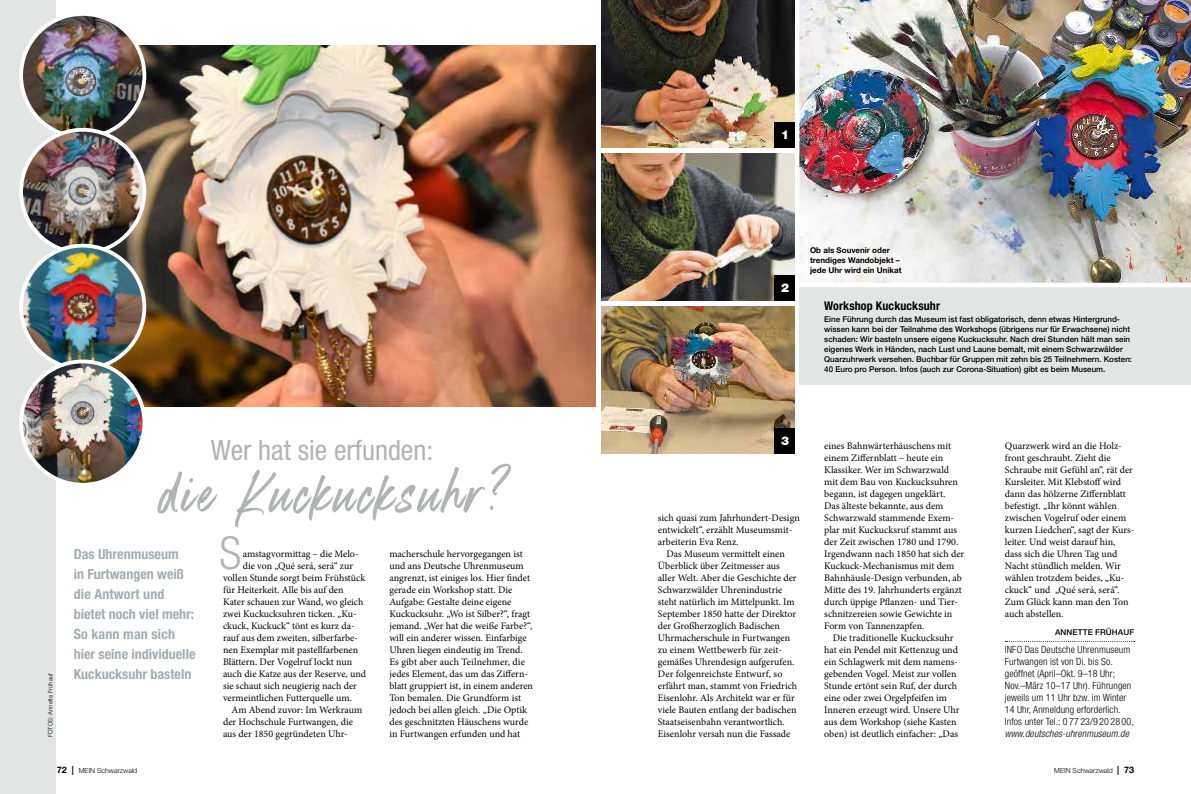
<style>
.page{position:relative;width:1191px;height:794px;background:#fff}
.page>*{position:absolute;margin:0;border:0;box-sizing:border-box;transform-origin:0 0}
.t1{font:69px "Boston Skyline Clean";letter-spacing:.05em;color:#b1b3b4}
.t2{font:300 condensed 45.5px "Helvetica Neue LT Std";color:#b1b3b4}
.t3{font:condensed 28px "Helvetica Neue LT Std";color:#b1b3b4}
.t4{font:700 condensed 14px/20px "Helvetica Neue LT Std";color:#a3adb2}
.t5{font:700 condensed 12px "Helvetica Neue LT Std";letter-spacing:.01em;color:#000}
.t6{font:900 12px "Helvetica Neue LT Std";color:#fff}
.t7{font:10px/12px "Minion Pro";color:#000}
.t8{font:300 condensed 10px/12px "Helvetica Neue LT Std";letter-spacing:.01em;color:#000}
.t9{font:italic 300 condensed 10px "Helvetica Neue LT Std";letter-spacing:.01em;color:#000}
.t10{font:500 8px/10px "Helvetica Neue LT Std";color:#000}
.t11{font:700 8px/10px "Helvetica Neue LT Std";color:#000}
.t12{font:300 7px "Helvetica Neue LT Std";color:#000}
.t13{font:300 6px "Helvetica Neue LT Std";color:#000}
.s1{font-weight:700;font-size:9px}
</style>
<div class="page">
<div style="left:799px;top:282px;width:392px;height:102px;background:#e3e4e4"></div>
<img style="left:55px;top:45px;width:540px;height:361px">
<div style="left:0;top:0;width:55px;height:794px;background:#e3e4e4"></div>
<img style="left:601px;top:0;width:193px;height:147px">
<img style="left:601px;top:153px;width:193px;height:147px">
<img style="left:601px;top:306px;width:193px;height:148px">
<img style="left:21px;top:14px;width:123px;height:123px;border-radius:62px">
<div style="left:19px;top:12px;width:127px;height:127px;border:4px solid #fff;border-radius:50%"></div>
<img style="left:21px;top:130px;width:123px;height:123px;border-radius:62px">
<div style="left:19px;top:128px;width:127px;height:127px;border:4px solid #fff;border-radius:50%"></div>
<img style="left:21px;top:246px;width:123px;height:123px;border-radius:62px">
<div style="left:19px;top:244px;width:127px;height:127px;border:4px solid #fff;border-radius:50%"></div>
<img style="left:21px;top:361px;width:123px;height:124px;border-radius:62px">
<div style="left:19px;top:359px;width:127px;height:127px;border:4px solid #fff;border-radius:50%"></div>
<img style="left:799px;top:0;width:392px;height:287px">
<div style="left:774px;top:275px;width:21px;height:26px;background:#000"></div>
<div style="left:774px;top:428px;width:21px;height:26px;background:#000"></div>
<div style="left:774px;top:122px;width:21px;height:25px;background:#000"></div>
<svg style="left:1005px;top:641px;width:129px;height:1px"></svg>
<p class="t13" style="left:47px;top:737px;width:65px;rotate:-90deg">FOTOS: Annette Frühauf</p>
<h3 class="t3" style="left:211px;top:433px;width:224px">Wer hat sie erfunden:</h3>
<h1 class="t1" style="left:161px;top:451px;width:345px">die Kuckucksuhr?</h1>
<h3 class="t4" style="left:74px;top:544px;width:123px">Das Uhrenmuseum<br>in Furtwangen weiß die Antwort und bietet noch viel mehr:<br>So kann man sich hier seine individuelle<br>Kuckucksuhr basteln</h3>
<h2 class="t2" style="left:219px;top:527px;width:23px">S</h2>
<p class="t7" style="left:243px;top:548px;width:117px">amstagvormittag – die Melo-</p>
<p class="t7" style="left:243px;top:560px;width:112px">die von „Qué será, será“ zur</p>
<p class="t7" style="left:223px;top:572px;width:144px">vollen Stunde sorgt beim Frühstück</p>
<p class="t7" style="left:223px;top:584px;width:122px">für Heiterkeit. Alle bis auf den</p>
<p class="t7" style="left:223px;top:596px;width:142px">Kater schauen zur Wand, wo gleich</p>
<p class="t7" style="left:223px;top:608px;width:135px">zwei Kuckucksuhren ticken. „Ku-</p>
<p class="t7" style="left:223px;top:620px;width:133px">ckuck, Kuckuck“ tönt es kurz da-</p>
<p class="t7" style="left:223px;top:632px;width:136px">rauf aus dem zweiten, silberfarbe-</p>
<p class="t7" style="left:223px;top:644px;width:137px">nen Exemplar mit pastellfarbenen</p>
<p class="t7" style="left:223px;top:656px;width:131px">Blättern. Der Vogelruf lockt nun</p>
<p class="t7" style="left:223px;top:668px;width:145px">auch die Katze aus der Reserve, und</p>
<p class="t7" style="left:223px;top:680px;width:135px">sie schaut sich neugierig nach der</p>
<p class="t7" style="left:223px;top:692px;width:130px">vermeintlichen Futterquelle um.</p>
<p class="t7" style="left:231px;top:704px;width:132px">Am Abend zuvor: Im Werkraum</p>
<p class="t7" style="left:223px;top:716px;width:131px">der Hochschule Furtwangen, die</p>
<p class="t7" style="left:223px;top:728px;width:126px">aus der 1850 gegründeten Uhr-</p>
<p class="t7" style="left:389px;top:548px;width:145px">macherschule hervorgegangen ist und ans Deutsche Uhrenmuseum angrenzt, ist einiges los. Hier findet gerade ein Workshop statt. Die Aufgabe: Gestalte deine eigene Kuckucksuhr. „Wo ist Silber?“, fragt jemand. „Wer hat die weiße Farbe?“, will ein anderer wissen. Einfarbige Uhren liegen eindeutig im Trend.<br>Es gibt aber auch Teilnehmer, die jedes Element, das um das Ziffern&shy;blatt gruppiert ist, in einem anderen Ton bemalen. Die Grundform ist jedoch bei allen gleich. „Die Optik des geschnitzten Häuschens wurde in Furtwangen erfunden und hat</p>
<p class="t6" style="left:781px;top:127px;width:10px">1</p>
<p class="t6" style="left:781px;top:281px;width:10px">2</p>
<p class="t11" style="left:810px;top:245px;width:93px">Ob als Souvenir oder trendiges Wandobjekt – jede Uhr wird ein Unikat</p>
<p class="t5" style="left:824px;top:298px;width:117px">Workshop Kuckucksuhr</p>
<p class="t10" style="left:824px;top:314px;width:309px">Eine Führung durch das Museum ist fast obligatorisch, denn etwas Hintergrund&shy;wissen kann bei der Teilnahme des Workshops (übrigens nur für Erwachsene) nicht schaden: Wir basteln unsere eigene Kuckucksuhr. Nach drei Stunden hält man sein eigenes Werk in Händen, nach Lust und Laune bemalt, mit einem Schwarzwälder Quarzuhrwerk versehen. Buchbar für Gruppen mit zehn bis 25 Teilnehmern. Kosten:<br>40 Euro pro Person. Infos (auch zur Corona-Situation) gibt es beim Museum.</p>
<p class="t6" style="left:781px;top:434px;width:10px">3</p>
<p class="t7" style="left:658px;top:512px;width:143px">sich quasi zum Jahrhundert-Design entwickelt“, erzählt Museumsmit&shy;arbeiterin Eva Renz.</p>
<p class="t7" style="left:658px;top:548px;width:141px;text-indent:8px">Das Museum vermittelt einen<br>Überblick über Zeitmesser aus aller Welt. Aber die Geschichte der<br>Schwarzwälder Uhrenindustrie steht natürlich im Mittelpunkt. Im<br>September 1850 hatte der Direktor der Großherzoglich Badischen<br>Uhrmacherschule in Furtwangen zu einem Wettbewerb für zeit&shy;gemäßes Uhrendesign aufgerufen.<br>Der folgenreichste Entwurf, so erfährt man, stammt von Friedrich<br>Eisenlohr. Als Architekt war er für viele Bauten entlang der badischen<br>Staatseisenbahn verantwortlich.<br>Eisenlohr versah nun die Fassade</p>
<p class="t7" style="left:824px;top:440px;width:142px">eines Bahnwärterhäuschens mit einem Ziffernblatt – heute ein<br>Klassiker. Wer im Schwarzwald mit dem Bau von Kuckucksuhren begann, ist dagegen ungeklärt.<br>Das älteste bekannte, aus dem<br>Schwarzwald stammende Exem&shy;plar mit Kuckucksruf stammt aus der Zeit zwischen 1780 und 1790.<br>Irgendwann nach 1850 hat sich der<br>Kuckuck-Mechanismus mit dem<br>Bahnhäusle-Design verbunden, ab<br>Mitte des 19. Jahrhunderts ergänzt durch üppige Pflanzen- und Tier&shy;schnitzereien sowie Gewichte in<br>Form von Tannenzapfen.</p>
<p class="t7" style="left:824px;top:632px;width:137px;text-indent:8px">Die traditionelle Kuckucksuhr hat ein Pendel mit Kettenzug und ein Schlagwerk mit dem namens&shy;gebenden Vogel. Meist zur vollen<br>Stunde ertönt sein Ruf, der durch eine oder zwei Orgelpfeifen im<br>Inneren erzeugt wird. Unsere Uhr aus dem Workshop (siehe Kasten oben) ist deutlich einfacher: „Das</p>
<p class="t7" style="left:1005px;top:440px;width:131px">Quarzwerk wird an die Holz&shy;front geschraubt. Zieht die<br>Schraube mit Gefühl an“, rät der<br>Kursleiter. Mit Klebstoff wird dann das hölzerne Ziffernblatt befestigt. „Ihr könnt wählen zwischen Vogelruf oder einem kurzen Liedchen“, sagt der Kurs&shy;leiter. Und weist darauf hin, dass sich die Uhren Tag und<br>Nacht stündlich melden. Wir wählen trotzdem beides, „Ku&shy;ckuck“ und „Qué será, será“.<br>Zum Glück kann man den Ton auch abstellen.</p>
<p class="t10" style="left:1055px;top:627px;width:81px">ANNETTE FRÜHAUF</p>
<p class="t8" style="left:1005px;top:643px;width:130px">INFO Das Deutsche Uhrenmuseum<br>Furtwangen ist von Di. bis So. geöffnet (April–Okt. 9–18 Uhr;<br>Nov.–März 10–17 Uhr). Führungen jeweils um 11 Uhr bzw. im Winter<br>14 Uhr, Anmeldung erforderlich.<br>Infos unter Tel.: 0 77 23/9 20 28 00,</p>
<p class="t9" style="left:1005px;top:728px;width:126px">www.deutsches-uhrenmuseum.de</p>
<p class="t12" style="left:57px;top:766px;width:82px"><span class="s1">72 |</span> MEIN Schwarzwald</p>
<p class="t12" style="left:1054px;top:766px;width:82px">MEIN Schwarzwald <span class="s1">| 73</span></p>
</div>
